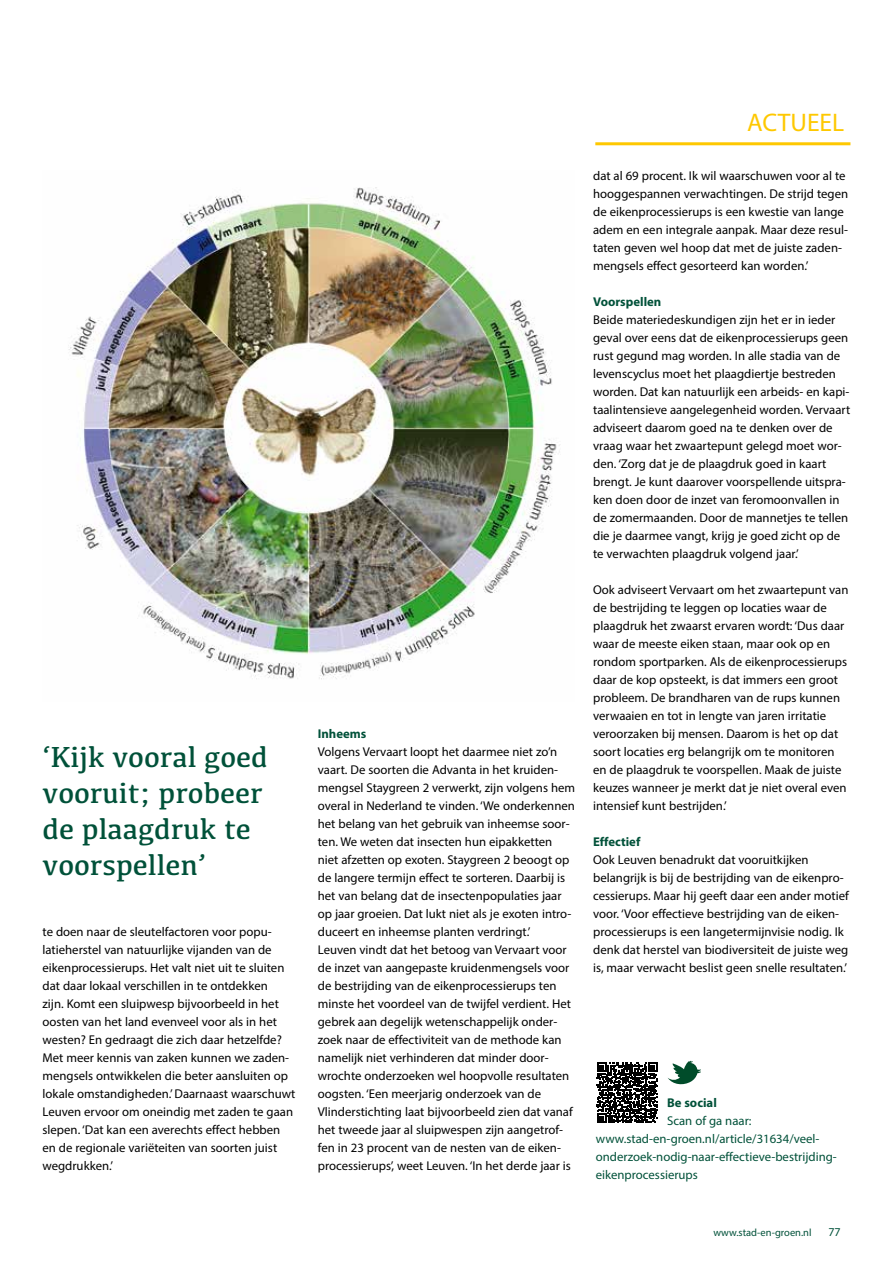
<style>
.page{position:relative;width:893px;height:1263px;background:#fff}
.page>*{position:absolute;margin:0;border:0;box-sizing:border-box;transform-origin:0 0}
.t1{font:30px/36px "Kefa";color:#005139}
.t2{font:25.5px "Myriad Pro";color:#fec800}
.t3{font:12.75px/18px "Myriad Pro";color:#000}
.t4{font:12.75px/18px "Myriad Pro";color:#005139}
.t5{font:700 12.75px "Myriad Pro";color:#005139}
.t6{font:12px "Myriad Pro";color:#005139}
.t7{font:10.5px "Myriad Pro";color:#005139}
</style>
<div class="page">
<hr style="left:595px;top:142px;width:255px;height:3px;background:#fec800">
<img style="left:68px;top:187px;width:492px;height:493px">
<svg style="left:596px;top:1062px;width:62px;height:57px"></svg>
<svg style="left:597px;top:1062px;width:60px;height:61px"></svg>
<svg style="left:668px;top:1061px;width:32px;height:23px"></svg>
<h1 class="t1" style="left:43px;top:738px;width:227px">‘Kijk vooral goed vooruit; probeer de plaagdruk te voorspellen’</h1>
<p class="t3" style="left:43px;top:923px;width:254px">te doen naar de sleutelfactoren voor popu&shy;latieherstel van natuurlijke vijanden van de eikenprocessierups. Het valt niet uit te sluiten dat daar lokaal verschillen in te ontdekken<br>zijn. Komt een sluipwesp bijvoorbeeld in het oosten van het land evenveel voor als in het westen? En gedraagt die zich daar hetzelfde?<br>Met meer kennis van zaken kunnen we zaden&shy;mengsels ontwikkelen die beter aansluiten op lokale omstandigheden.’ Daarnaast waarschuwt Leuven ervoor om oneindig met zaden te gaan slepen. ‘Dat kan een averechts effect hebben en de regionale variëteiten van soorten juist wegdrukken.’</p>
<p class="t5" style="left:318px;top:725px;width:50px">Inheems</p>
<p class="t3" style="left:318px;top:743px;width:259px">Volgens Vervaart loopt het daarmee niet zo’n vaart. De soorten die Advanta in het kruiden&shy;mengsel Staygreen 2 verwerkt, zijn volgens hem overal in Nederland te vinden. ‘We onderkennen het belang van het gebruik van inheemse soor&shy;ten. We weten dat insecten hun eipakketten niet afzetten op exoten. Staygreen 2 beoogt op de langere termijn effect te sorteren. Daarbij is het van belang dat de insectenpopulaties jaar op jaar groeien. Dat lukt niet als je exoten intro&shy;duceert en inheemse planten verdringt.’<br>Leuven vindt dat het betoog van Vervaart voor de inzet van aangepaste kruidenmengsels voor de bestrijding van de eikenprocessierups ten minste het voordeel van de twijfel verdient. Het gebrek aan degelijk wetenschappelijk onder&shy;zoek naar de effectiviteit van de methode kan namelijk niet verhinderen dat minder door&shy;wrochte onderzoeken wel hoopvolle resultaten oogsten. ‘Een meerjarig onderzoek van de Vlinderstichting laat bijvoorbeeld zien dat vanaf het tweede jaar al sluipwespen zijn aangetrof&shy;fen in 23 procent van de nesten van de eiken&shy;processierups’, weet Leuven. ‘In het derde jaar is</p>
<h2 class="t2" style="left:747px;top:107px;width:99px">ACTUEEL</h2>
<p class="t3" style="left:593px;top:167px;width:257px">dat al 69 procent. Ik wil waarschuwen voor al te hooggespannen verwachtingen. De strijd tegen de eikenprocessierups is een kwestie van lange adem en een integrale aanpak. Maar deze resul&shy;taten geven wel hoop dat met de juiste zaden&shy;mengsels effect gesorteerd kan worden.’</p>
<p class="t5" style="left:593px;top:294px;width:70px">Voorspellen</p>
<p class="t3" style="left:593px;top:311px;width:259px">Beide materiedeskundigen zijn het er in ieder geval over eens dat de eikenprocessierups geen rust gegund mag worden. In alle stadia van de levenscyclus moet het plaagdiertje bestreden worden. Dat kan natuurlijk een arbeids- en kapi&shy;taalintensieve aangelegenheid worden. Vervaart adviseert daarom goed na te denken over de vraag waar het zwaartepunt gelegd moet wor&shy;den. ‘Zorg dat je de plaagdruk goed in kaart brengt. Je kunt daarover voorspellende uitspra&shy;ken doen door de inzet van feromoonvallen in de zomermaanden. Door de mannetjes te tellen die je daarmee vangt, krijg je goed zicht op de te verwachten plaagdruk volgend jaar.’</p>
<p class="t3" style="left:593px;top:581px;width:257px">Ook adviseert Vervaart om het zwaartepunt van de bestrijding te leggen op locaties waar de plaagdruk het zwaarst ervaren wordt: ‘Dus daar waar de meeste eiken staan, maar ook op en rondom sportparken. Als de eikenprocessierups daar de kop opsteekt, is dat immers een groot probleem. De brandharen van de rups kunnen verwaaien en tot in lengte van jaren irritatie veroorzaken bij mensen. Daarom is het op dat soort locaties erg belangrijk om te monitoren en de plaagdruk te voorspellen. Maak de juiste keuzes wanneer je merkt dat je niet overal even intensief kunt bestrijden.’</p>
<p class="t5" style="left:593px;top:834px;width:49px">Effectief</p>
<p class="t3" style="left:593px;top:851px;width:257px">Ook Leuven benadrukt dat vooruitkijken belangrijk is bij de bestrijding van de eikenpro&shy;cessierups. Maar hij geeft daar een ander motief voor. ‘Voor effectieve bestrijding van de eiken&shy;processierups is een langetermijnvisie nodig. Ik denk dat herstel van biodiversiteit de juiste weg is, maar verwacht beslist geen snelle resultaten.’</p>
<p class="t5" style="left:667px;top:1094px;width:51px">Be social</p>
<p class="t4" style="left:596px;top:1112px;width:243px;text-indent:71px">Scan of ga naar: www.stad-en-groen.nl/article/31634/veel&shy;onderzoek-nodig-naar-effectieve-bestrijding&shy;eikenprocessierups</p>
<p class="t7" style="left:713px;top:1226px;width:100px">www.stad-en-groen.nl</p>
<p class="t6" style="left:828px;top:1224px;width:14px">77</p>
</div>
